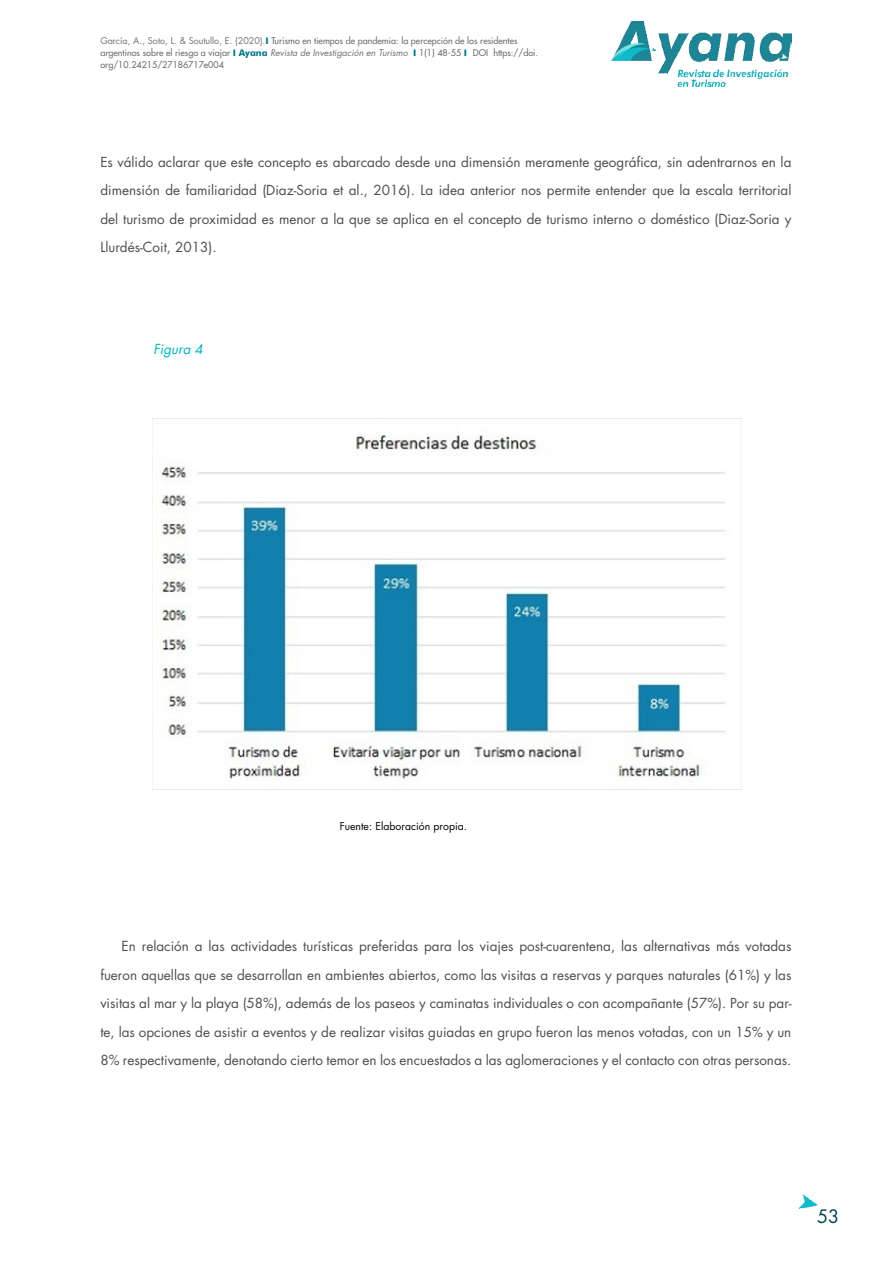
<style>
.page{position:relative;width:893px;height:1263px;background:#fff}
.page>*{position:absolute;margin:0;border:0;box-sizing:border-box;transform-origin:0 0}
.t1{font:18px "Futura";color:#00424c}
.t2{font:13.5px/28.5px "Futura";color:#4d4d4f;text-align:justify}
.t3{font:italic 13.5px "Futura";color:#00b2c4}
.t4{font:10.5px "Futura";color:#000}
.t5{font:9px/12px "Futura";color:#6d6e71}
.s1{font-style:inherit}
.s2{font-family:"Futura BT";font-weight:700;color:#007889}
.s3{font-style:italic}
</style>
<div class="page">
<img style="left:799px;top:1194px;width:18px;height:15px">
<img style="left:611px;top:22px;width:180px;height:64px">
<img style="left:152px;top:418px;width:590px;height:372px">
<p class="t5" style="left:100px;top:35px;width:439px"><span class="s1">García, A., Soto, L. &amp; Soutullo, E. (2020).</span><span class="s2">I</span> Turismo en tiempos de pandemia: la percepción de los residentes argentinos sobre el riesgo a viajar <span class="s2">I Ayana</span> <span class="s3">Revista de Investigación en Turismo</span> <span class="s2">I</span> 1(1) 48-55 <span class="s2">I</span> DOI https://doi. org/10.24215/27186717e004</p>
<p class="t2" style="left:100px;top:148px;width:693px">Es válido aclarar que este concepto es abarcado desde una dimensión meramente geográfica, sin adentrarnos en la dimensión de familiaridad (Diaz-Soria et al., 2016). La idea anterior nos permite entender que la escala territorial del turismo de proximidad es menor a la que se aplica en el concepto de turismo interno o doméstico (Diaz-Soria y Llurdés-Coit, 2013).</p>
<p class="t3" style="left:153px;top:341px;width:51px">Figura 4</p>
<p class="t4" style="left:340px;top:819px;width:129px">Fuente: Elaboración propia.</p>
<p class="t2" style="left:100px;top:932px;width:693px;text-indent:21px">En relación a las actividades turísticas preferidas para los viajes post-cuarentena, las alternativas más votadas fueron aquellas que se desarrollan en ambientes abiertos, como las visitas a reservas y parques naturales (61%) y las visitas al mar y la playa (58%), además de los paseos y caminatas individuales o con acompañante (57%). Por su par&shy;te, las opciones de asistir a eventos y de realizar visitas guiadas en grupo fueron las menos votadas, con un 15% y un 8% respectivamente, denotando cierto temor en los encuestados a las aglomeraciones y el contacto con otras personas.</p>
<h1 class="t1" style="left:817px;top:1204px;width:24px">53</h1>
</div>
